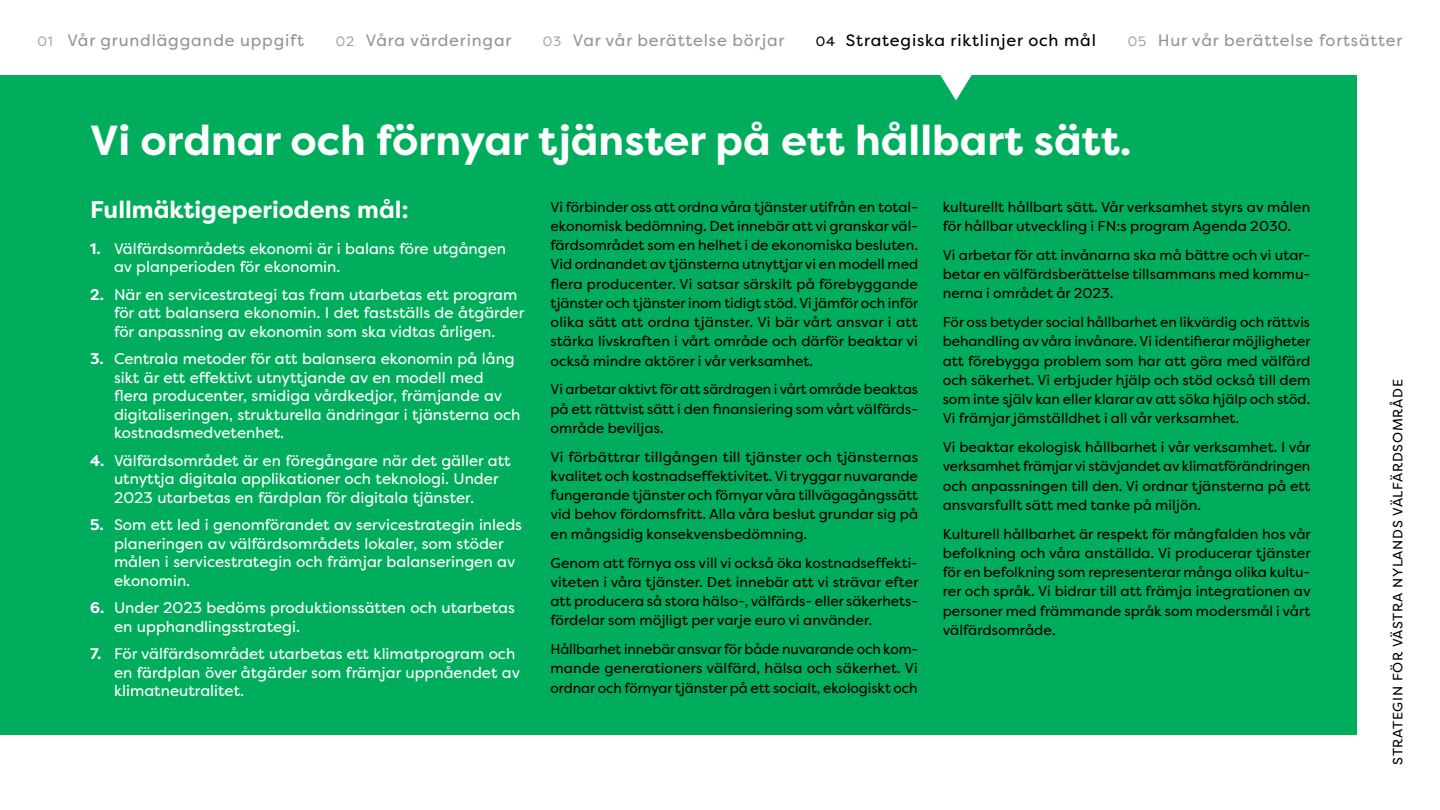
<style>
.page{position:relative;width:1440px;height:810px;background:#00ad5c}
.page>*{position:absolute;margin:0;border:0;box-sizing:border-box;transform-origin:0 0}
.otsikko_h2{font:700 42px "Filson Pro";color:#fff}
.isompi_teksti{font:700 24px "Filson Pro";color:#fff}
.t1{font:16.5px "Filson Pro";letter-spacing:.05em;color:#969696}
.t2{font:16.5px "Filson Pro";letter-spacing:.05em;color:#000}
.t3{font:15.38px/18.5px "Filson Pro";color:#fff}
.leipis_pienempi_uusi{font:14.25px/19.3px "Filson Pro";letter-spacing:.005em;color:#000;text-align:justify}
.t4{font:13.5px "Filson Pro";letter-spacing:.05em;color:#000}
.s1{font-size:13.5px}
.s2{font-weight:700}
</style>
<div class="page">
<div style="left:1358px;top:0;width:82px;height:810px;background:#fff"></div>
<div style="left:0;top:735px;width:1440px;height:75px;background:#fff"></div>
<div style="left:0;top:0;width:1440px;height:75px;background:#fff"></div>
<svg style="left:940px;top:75px;width:32px;height:26px"></svg>
<p class="t1" style="left:38px;top:29px;width:268px"><span class="s1">01</span> Vår grundläggande uppgift</p>
<p class="t1" style="left:336px;top:29px;width:177px"><span class="s1">02</span> Våra värderingar</p>
<p class="t1" style="left:543px;top:29px;width:243px"><span class="s1">03</span> Var vår berättelse börjar</p>
<p class="t2" style="left:816px;top:29px;width:281px"><span class="s1">04</span> Strategiska riktlinjer och mål</p>
<p class="t1" style="left:1128px;top:29px;width:276px"><span class="s1">05</span> Hur vår berättelse fortsätter</p>
<h2 class="otsikko_h2" style="left:90px;top:113px;width:1043px">Vi ordnar och förnyar tjänster på ett hållbart sätt.</h2>
<p class="isompi_teksti" style="left:90px;top:195px;width:320px">Fullmäktigeperiodens mål:</p>
<p class="t3" style="left:114px;top:239px;width:394px;text-indent:-24px"><span class="s2">1.</span> Välfärdsområdets ekonomi är i balans före utgången av planperioden för ekonomin.</p>
<p class="t3" style="left:114px;top:285px;width:412px;text-indent:-24px"><span class="s2">2.</span> När en servicestrategi tas fram utarbetas ett program för att balansera ekonomin. I det fastställs de åtgärder för anpassning av ekonomin som ska vidtas årligen.</p>
<p class="t3" style="left:114px;top:349px;width:408px;text-indent:-24px"><span class="s2">3.</span> Centrala metoder för att balansera ekonomin på lång sikt är ett effektivt utnyttjande av en modell med flera producenter, smidiga vårdkedjor, främjande av digitaliseringen, strukturella ändringar i tjänsterna och kostnadsmedvetenhet.</p>
<p class="t3" style="left:114px;top:451px;width:398px;text-indent:-24px"><span class="s2">4.</span> Välfärdsområdet är en föregångare när det gäller att utnyttja digitala applikationer och teknologi. Under<br>2023 utarbetas en färdplan för digitala tjänster.</p>
<p class="t3" style="left:114px;top:516px;width:410px;text-indent:-24px"><span class="s2">5.</span> Som ett led i genomförandet av servicestrategin inleds planeringen av välfärdsområdets lokaler, som stöder målen i servicestrategin och främjar balanseringen av ekonomin.</p>
<p class="t3" style="left:114px;top:599px;width:402px;text-indent:-24px"><span class="s2">6.</span> Under 2023 bedöms produktionssätten och utarbetas en upphandlingsstrategi.</p>
<p class="t3" style="left:114px;top:645px;width:408px;text-indent:-24px"><span class="s2">7.</span> För välfärdsområdet utarbetas ett klimatprogram och en färdplan över åtgärder som främjar uppnåendet av klimatneutralitet.</p>
<p class="leipis_pienempi_uusi" style="left:550px;top:197px;width:369px">Vi förbinder oss att ordna våra tjänster utifrån en total&shy;ekonomisk bedömning. Det innebär att vi granskar väl&shy;färdsområdet som en helhet i de ekonomiska besluten.<br>Vid ordnandet av tjänsterna utnyttjar vi en modell med flera producenter. Vi satsar särskilt på förebyggande tjänster och tjänster inom tidigt stöd. Vi jämför och inför olika sätt att ordna tjänster. Vi bär vårt ansvar i att stärka livskraften i vårt område och därför beaktar vi också mindre aktörer i vår verksamhet.</p>
<p class="leipis_pienempi_uusi" style="left:550px;top:380px;width:369px">Vi arbetar aktivt för att särdragen i vårt område beaktas på ett rättvist sätt i den finansiering som vårt välfärds&shy;område beviljas.</p>
<p class="leipis_pienempi_uusi" style="left:550px;top:447px;width:369px">Vi förbättrar tillgången till tjänster och tjänsternas kvalitet och kostnadseffektivitet. Vi tryggar nuvarande fungerande tjänster och förnyar våra tillvägagångssätt vid behov fördomsfritt. Alla våra beslut grundar sig på en mångsidig konsekvensbedömning.</p>
<p class="leipis_pienempi_uusi" style="left:550px;top:553px;width:370px">Genom att förnya oss vill vi också öka kostnadseffekti&shy;viteten i våra tjänster. Det innebär att vi strävar efter att producera så stora hälso-, välfärds- eller säkerhets&shy;fördelar som möjligt per varje euro vi använder.</p>
<p class="leipis_pienempi_uusi" style="left:550px;top:639px;width:369px">Hållbarhet innebär ansvar för både nuvarande och kom&shy;mande generationers välfärd, hälsa och säkerhet. Vi ordnar och förnyar tjänster på ett socialt, ekologiskt och</p>
<p class="leipis_pienempi_uusi" style="left:943px;top:197px;width:369px">kulturellt hållbart sätt. Vår verksamhet styrs av målen för hållbar utveckling i FN:s program Agenda 2030.</p>
<p class="leipis_pienempi_uusi" style="left:943px;top:245px;width:369px">Vi arbetar för att invånarna ska må bättre och vi utar&shy;betar en välfärdsberättelse tillsammans med kommu&shy;nerna i området år 2023.</p>
<p class="leipis_pienempi_uusi" style="left:943px;top:312px;width:369px">För oss betyder social hållbarhet en likvärdig och rättvis behandling av våra invånare. Vi identifierar möjligheter att förebygga problem som har att göra med välfärd och säkerhet. Vi erbjuder hjälp och stöd också till dem som inte själv kan eller klarar av att söka hjälp och stöd.<br>Vi främjar jämställdhet i all vår verksamhet.</p>
<p class="leipis_pienempi_uusi" style="left:943px;top:437px;width:370px">Vi beaktar ekologisk hållbarhet i vår verksamhet. I vår verksamhet främjar vi stävjandet av klimatförändringen och anpassningen till den. Vi ordnar tjänsterna på ett ansvarsfullt sätt med tanke på miljön.</p>
<p class="leipis_pienempi_uusi" style="left:943px;top:524px;width:370px">Kulturell hållbarhet är respekt för mångfalden hos vår befolkning och våra anställda. Vi producerar tjänster för en befolkning som representerar många olika kultu&shy;rer och språk. Vi bidrar till att främja integrationen av personer med främmande språk som modersmål i vårt välfärdsområde.</p>
<p class="t4" style="left:1389px;top:765px;width:387px;rotate:-90deg">STRATEGIN FÖR VÄSTRA NYLANDS VÄLFÄRDSOMRÅDE</p>
</div>
